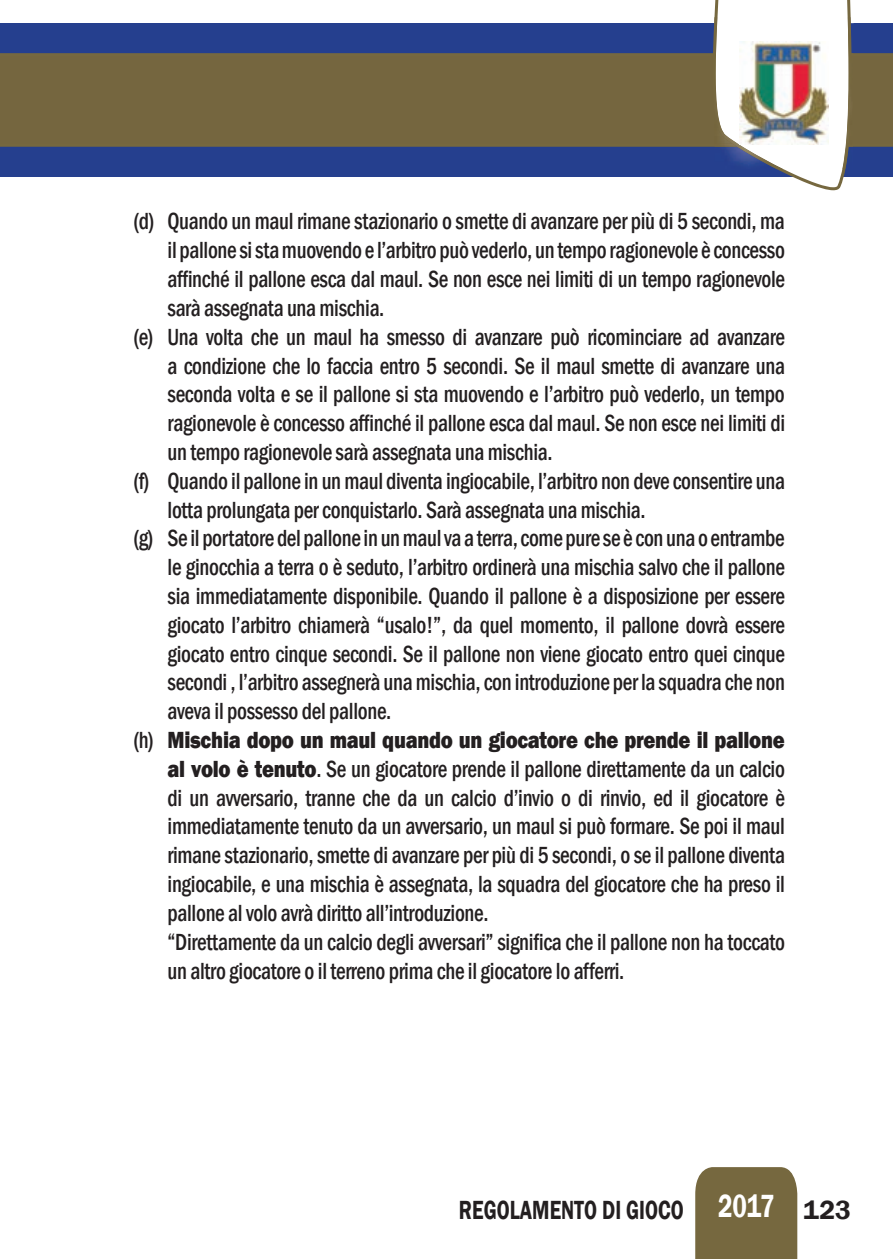
<style>
.page{position:relative;width:893px;height:1259px;background:#fff}
.page>*{position:absolute;margin:0;border:0;box-sizing:border-box;transform-origin:0 0}
.t1{font:600 27px "Franklin Gothic";color:#231f20;scale:.75 1}
.t2{font:500 condensed 24px "Franklin Gothic";letter-spacing:-.015em;color:#231f20;scale:.9 1}
.t3{font:800 24px "Franklin Gothic";letter-spacing:-.015em;color:#231f20;scale:.85 1}
.s1{font-weight:500;font-stretch:condensed}
.s2{font-weight:800;font-stretch:normal}
.s3{font-size:33px;color:#fff}
</style>
<div class="page">
<div style="left:0;top:23px;width:893px;height:153px;background:#253f8e"></div>
<div style="left:0;top:55px;width:893px;height:90px;background:#75663f"></div>
<hr style="left:0;top:53px;width:893px;height:3px;background:#76683f">
<hr style="left:0;top:144px;width:893px;height:3px;background:#76683f">
<div style="left:695px;top:1167px;width:102px;height:92px;background:#76683f"></div>
<svg style="left:707px;top:0;width:149px;height:191px"></svg>
<img style="left:714px;top:17px;width:137px;height:152px">
<img style="left:740px;top:41px;width:88px;height:103px">
<p class="t2" style="left:134px;top:206px;width:725px">(d) Quando un maul rimane stazionario o smette di avanzare per più di 5 secondi, ma</p>
<p class="t2" style="left:168px;top:234px;width:688px">il pallone si sta muovendo e l’arbitro può vederlo, un tempo ragionevole è concesso</p>
<p class="t2" style="left:168px;top:263px;width:688px">affinché il pallone esca dal maul. Se non esce nei limiti di un tempo ragionevole</p>
<p class="t2" style="left:168px;top:292px;width:243px">sarà assegnata una mischia.</p>
<p class="t2" style="left:134px;top:321px;width:725px">(e) Una volta che un maul ha smesso di avanzare può ricominciare ad avanzare</p>
<p class="t2" style="left:168px;top:350px;width:687px">a condizione che lo faccia entro 5 secondi. Se il maul smette di avanzare una</p>
<p class="t2" style="left:168px;top:378px;width:687px">seconda volta e se il pallone si sta muovendo e l’arbitro può vederlo, un tempo</p>
<p class="t2" style="left:168px;top:407px;width:688px">ragionevole è concesso affinché il pallone esca dal maul. Se non esce nei limiti di</p>
<p class="t2" style="left:168px;top:436px;width:429px">un tempo ragionevole sarà assegnata una mischia.</p>
<p class="t2" style="left:134px;top:465px;width:725px">(f) Quando il pallone in un maul diventa ingiocabile, l’arbitro non deve consentire una</p>
<p class="t2" style="left:168px;top:494px;width:533px">lotta prolungata per conquistarlo. Sarà assegnata una mischia.</p>
<p class="t2" style="left:134px;top:522px;width:725px">(g) Se il portatore del pallone in un maul va a terra, come pure se è con una o entrambe</p>
<p class="t2" style="left:168px;top:551px;width:688px">le ginocchia a terra o è seduto, l’arbitro ordinerà una mischia salvo che il pallone</p>
<p class="t2" style="left:168px;top:580px;width:688px">sia immediatamente disponibile. Quando il pallone è a disposizione per essere</p>
<p class="t2" style="left:168px;top:609px;width:688px">giocato l’arbitro chiamerà “usalo!”, da quel momento, il pallone dovrà essere</p>
<p class="t2" style="left:168px;top:638px;width:687px">giocato entro cinque secondi. Se il pallone non viene giocato entro quei cinque</p>
<p class="t2" style="left:168px;top:666px;width:687px">secondi , l’arbitro assegnerà una mischia, con introduzione per la squadra che non</p>
<p class="t2" style="left:168px;top:695px;width:250px">aveva il possesso del pallone.</p>
<p class="t3" style="left:134px;top:724px;width:767px"><span class="s1">(h)</span> Mischia dopo un maul quando un giocatore che prende il pallone</p>
<p class="t2" style="left:168px;top:753px;width:687px"><span class="s2">al volo è tenuto</span>. Se un giocatore prende il pallone direttamente da un calcio</p>
<p class="t2" style="left:168px;top:782px;width:688px">di un avversario, tranne che da un calcio d’invio o di rinvio, ed il giocatore è</p>
<p class="t2" style="left:168px;top:810px;width:687px">immediatamente tenuto da un avversario, un maul si può formare. Se poi il maul</p>
<p class="t2" style="left:168px;top:839px;width:687px">rimane stazionario, smette di avanzare per più di 5 secondi, o se il pallone diventa</p>
<p class="t2" style="left:168px;top:868px;width:688px">ingiocabile, e una mischia è assegnata, la squadra del giocatore che ha preso il</p>
<p class="t2" style="left:168px;top:897px;width:358px">pallone al volo avrà diritto all’introduzione.</p>
<p class="t2" style="left:168px;top:926px;width:688px">“Direttamente da un calcio degli avversari” significa che il pallone non ha toccato</p>
<p class="t2" style="left:168px;top:954px;width:509px">un altro giocatore o il terreno prima che il giocatore lo afferri.</p>
<p class="t1" style="left:459px;top:1193px;width:524px">REGOLAMENTO DI GIOCO <span class="s3">2017</span> 123</p>
</div>
